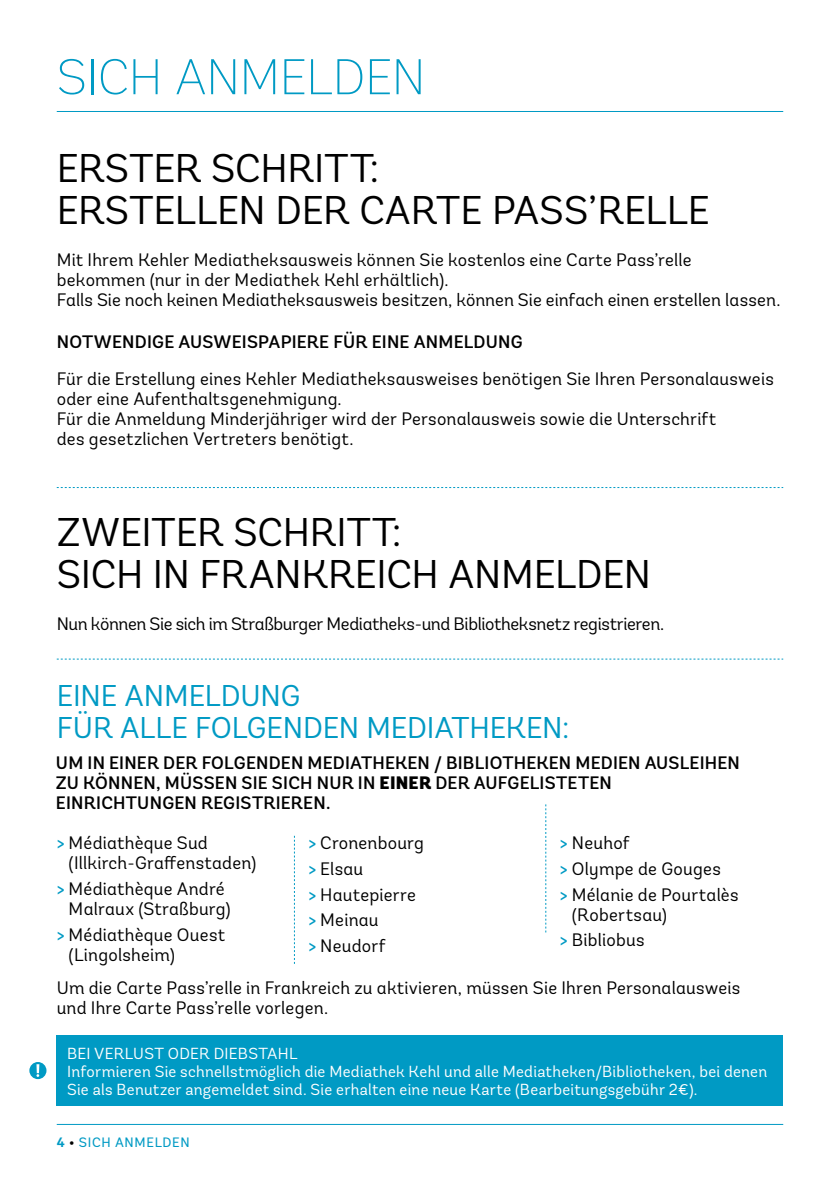
<style>
.page{position:relative;width:840px;height:1191px;background:#fff}
.page>*{position:absolute;margin:0;border:0;box-sizing:border-box;transform-origin:0 0}
.t1{font:200 50px "Andes";letter-spacing:-.005em;color:#009ac4}
.t2{font:40px/42px "Andes";letter-spacing:-.005em;color:#000}
.t3{font:30px/32px "Andes";letter-spacing:-.005em;color:#009ac4}
.t4{font:18px/20px "Andes";letter-spacing:.01em;color:#000}
.t5{font:500 18px/20px "Andes";letter-spacing:.015em;color:#000}
.t6{font:18px "Andes";letter-spacing:-.02em;color:#000}
.t7{font:16px/18px "Andes";letter-spacing:.015em;color:#fff}
.t8{font:13.6px "Andes";letter-spacing:.05em;color:#009ac4}
.s1{font-weight:900}
.s2{font-weight:500;color:#009ac4}
.s3{font-weight:700}
.s4{font-weight:700;color:#000}
</style>
<div class="page">
<hr style="left:57px;top:111px;width:725px;height:1px;background:#009ac4">
<hr style="left:57px;top:1124px;width:725px;height:1px;background:#009ac4">
<svg style="left:57px;top:487px;width:725px;height:1px"></svg>
<div style="left:56px;top:1035px;width:725px;height:71px;background:#009ac4"></div>
<div style="left:29px;top:1062px;width:17px;height:17px;background:#009ac4;border-radius:50%"></div>
<svg style="left:36px;top:1064px;width:3px;height:13px"></svg>
<svg style="left:545px;top:804px;width:1px;height:128px"></svg>
<svg style="left:294px;top:835px;width:1px;height:129px"></svg>
<svg style="left:57px;top:659px;width:725px;height:1px"></svg>
<h1 class="t1" style="left:57px;top:47px;width:370px">SICH ANMELDEN</h1>
<h2 class="t2" style="left:57px;top:147px;width:654px">ERSTER SCHRITT:<br>ERSTELLEN DER CARTE PASS’RELLE</h2>
<p class="t4" style="left:57px;top:250px;width:725px">Mit Ihrem Kehler Mediatheksausweis können Sie kostenlos eine Carte Pass’relle bekommen (nur in der Mediathek Kehl erhältlich).<br>Falls Sie noch keinen Mediatheksausweis besitzen, können Sie einfach einen erstellen lassen.</p>
<p class="t5" style="left:57px;top:332px;width:467px">NOTWENDIGE AUSWEISPAPIERE FÜR EINE ANMELDUNG</p>
<p class="t4" style="left:57px;top:368px;width:718px">Für die Erstellung eines Kehler Mediatheksausweises benötigen Sie Ihren Personalausweis oder eine Aufenthaltsgenehmigung.<br>Für die Anmeldung Minderjähriger wird der Personalausweis sowie die Unterschrift<br>des gesetzlichen Vertreters benötigt.</p>
<h2 class="t2" style="left:57px;top:511px;width:595px">ZWEITER SCHRITT:<br>SICH IN FRANKREICH ANMELDEN</h2>
<p class="t6" style="left:57px;top:613px;width:608px">Nun können Sie sich im Straßburger Mediatheks-und Bibliotheksnetz registrieren.</p>
<h3 class="t3" style="left:57px;top:680px;width:513px">EINE ANMELDUNG<br>FÜR ALLE FOLGENDEN MEDIATHEKEN:</h3>
<p class="t5" style="left:56px;top:752px;width:685px">UM IN EINER DER FOLGENDEN MEDIATHEKEN / BIBLIOTHEKEN MEDIEN AUSLEIHEN<br>ZU KÖNNEN, MÜSSEN SIE SICH NUR IN <span class="s1">EINER</span> DER AUFGELISTETEN<br>EINRICHTUNGEN REGISTRIEREN.</p>
<p class="t4" style="left:69px;top:833px;width:189px;text-indent:-12px"><span class="s2">&gt;</span> Médiathèque Sud (Illkirch-Graffenstaden)</p>
<p class="t4" style="left:69px;top:878px;width:163px;text-indent:-12px"><span class="s2">&gt;</span> Médiathèque André<br>Malraux (Straßburg)</p>
<p class="t4" style="left:69px;top:924px;width:158px;text-indent:-12px"><span class="s2">&gt;</span> Médiathèque Ouest (Lingolsheim)</p>
<p class="t4" style="left:308px;top:830px;width:117px;line-height:25.6px"><span class="s2">&gt;</span> Cronenbourg <span class="s2">&gt;</span> Elsau<br><span class="s2">&gt;</span> Hautepierre <span class="s2">&gt;</span> Meinau<br><span class="s2">&gt;</span> Neudorf</p>
<p class="t4" style="left:559px;top:830px;width:180px;line-height:25.6px"><span class="s2">&gt;</span> Neuhof<br><span class="s2">&gt;</span> Olympe de Gouges<br><span class="s2">&gt;</span> Mélanie de Pourtalès</p>
<p class="t4" style="left:559px;top:901px;width:109px;line-height:25.6px;text-indent:12px">(Robertsau) <span class="s2">&gt;</span> Bibliobus</p>
<p class="t4" style="left:57px;top:978px;width:684px">Um die Carte Pass’relle in Frankreich zu aktivieren, müssen Sie Ihren Personalausweis und Ihre Carte Pass’relle vorlegen.</p>
<p class="t7" style="left:67px;top:1044px;width:701px">BEI VERLUST ODER DIEBSTAHL<br>Informieren Sie schnellstmöglich die Mediathek Kehl und alle Mediatheken/Bibliotheken, bei denen<br>Sie als Benutzer angemeldet sind. Sie erhalten eine neue Karte (Bearbeitungsgebühr 2€).</p>
<p class="t8" style="left:57px;top:1134px;width:134px"><span class="s3">4</span> <span class="s4">•</span> SICH ANMELDEN</p>
</div>
